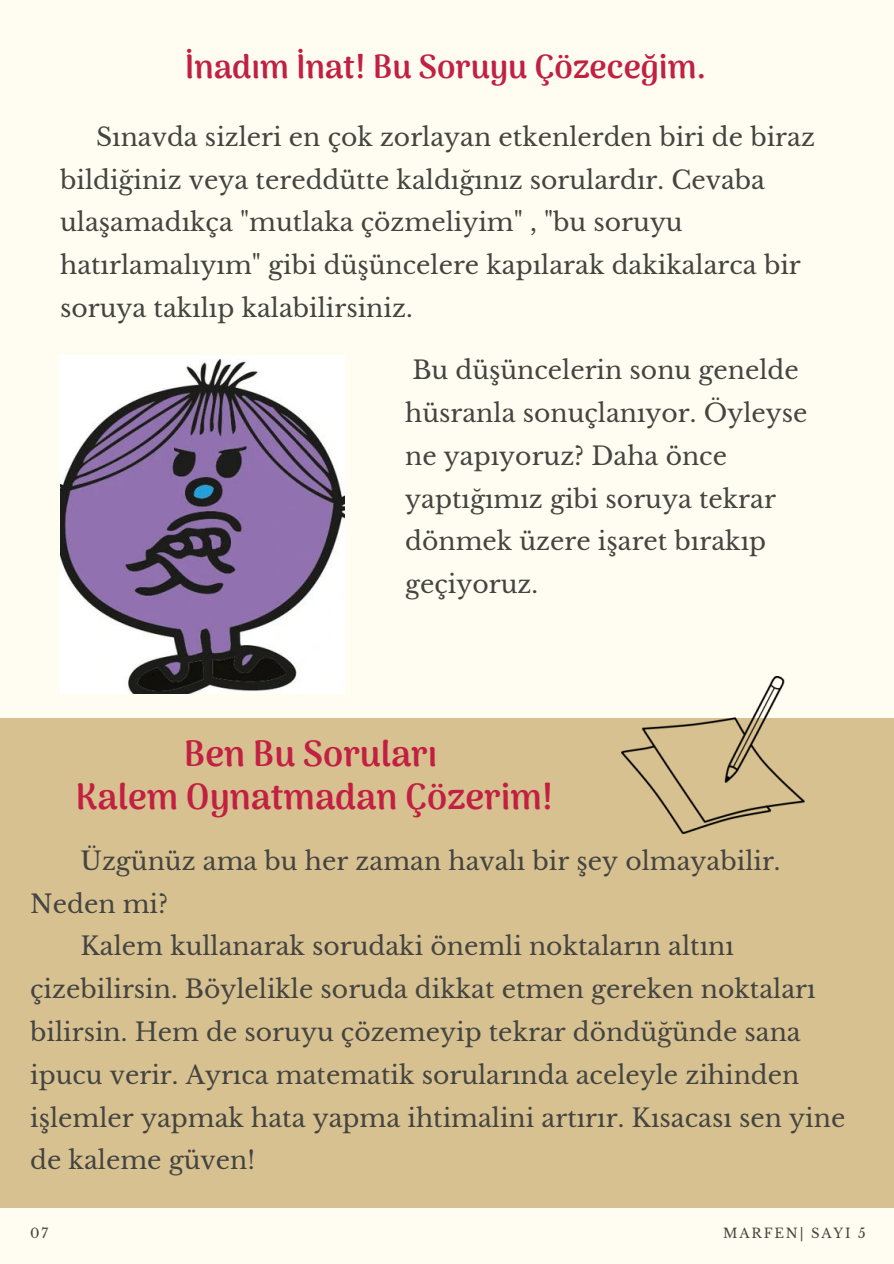
<style>
.page{position:relative;width:894px;height:1264px;background:#fff}
.page>*{position:absolute;margin:0;border:0;box-sizing:border-box;transform-origin:0 0}
.t1{font:800 36px/42.8px "Arima Madurai";color:#c22042;text-align:center}
.t2{font:800 33px "Arima Madurai";color:#c22042}
.t3{font:25.05px/42.8px "Libre Baskerville";color:#444440}
.t4{font:13.2px "Libre Baskerville";letter-spacing:.14em;color:#444440}
</style>
<div class="page">
<div style="left:0;top:0;width:893px;height:1263px;background:#fffdf1"></div>
<div style="left:0;top:718px;width:893px;height:489px;background:#d7c190"></div>
<img style="left:60px;top:355px;width:284px;height:338px">
<img style="left:621px;top:676px;width:183px;height:157px">
<h2 class="t2" style="left:185px;top:43px;width:523px">İnadım İnat! Bu Soruyu Çözeceğim.</h2>
<p class="t3" style="left:60px;top:116px;width:756px;text-indent:36px">Sınavda sizleri en çok zorlayan etkenlerden biri de biraz bildiğiniz veya tereddütte kaldığınız sorulardır. Cevaba ulaşamadıkça "mutlaka çözmeliyim" , "bu soruyu hatırlamalıyım" gibi düşüncelere kapılarak dakikalarca bir soruya takılıp kalabilirsiniz.</p>
<p class="t3" style="left:405px;top:349px;width:404px">Bu düşüncelerin sonu genelde hüsranla sonuçlanıyor. Öyleyse ne yapıyoruz? Daha önce yaptığımız gibi soruya tekrar dönmek üzere işaret bırakıp geçiyoruz.</p>
<h1 class="t1" style="left:76px;top:732px;width:479px">Ben Bu Soruları<br>Kalem Oynatmadan Çözerim!</h1>
<p class="t3" style="left:80px;top:839px;width:701px">Üzgünüz ama bu her zaman havalı bir şey olmayabilir.</p>
<p class="t3" style="left:30px;top:882px;width:139px">Neden mi?</p>
<p class="t3" style="left:80px;top:925px;width:654px">Kalem kullanarak sorudaki önemli noktaların altını</p>
<p class="t3" style="left:30px;top:967px;width:786px">çizebilirsin. Böylelikle soruda dikkat etmen gereken noktaları</p>
<p class="t3" style="left:30px;top:1010px;width:771px">bilirsin. Hem de soruyu çözemeyip tekrar döndüğünde sana</p>
<p class="t3" style="left:30px;top:1053px;width:770px">ipucu verir. Ayrıca matematik sorularında aceleyle zihinden</p>
<p class="t3" style="left:30px;top:1096px;width:816px">işlemler yapmak hata yapma ihtimalini artırır. Kısacası sen yine</p>
<p class="t3" style="left:30px;top:1138px;width:226px">de kaleme güven!</p>
<p class="t4" style="left:30px;top:1225px;width:19px">07</p>
<p class="t4" style="left:722px;top:1225px;width:144px">MARFEN| SAYI 5</p>
</div>
